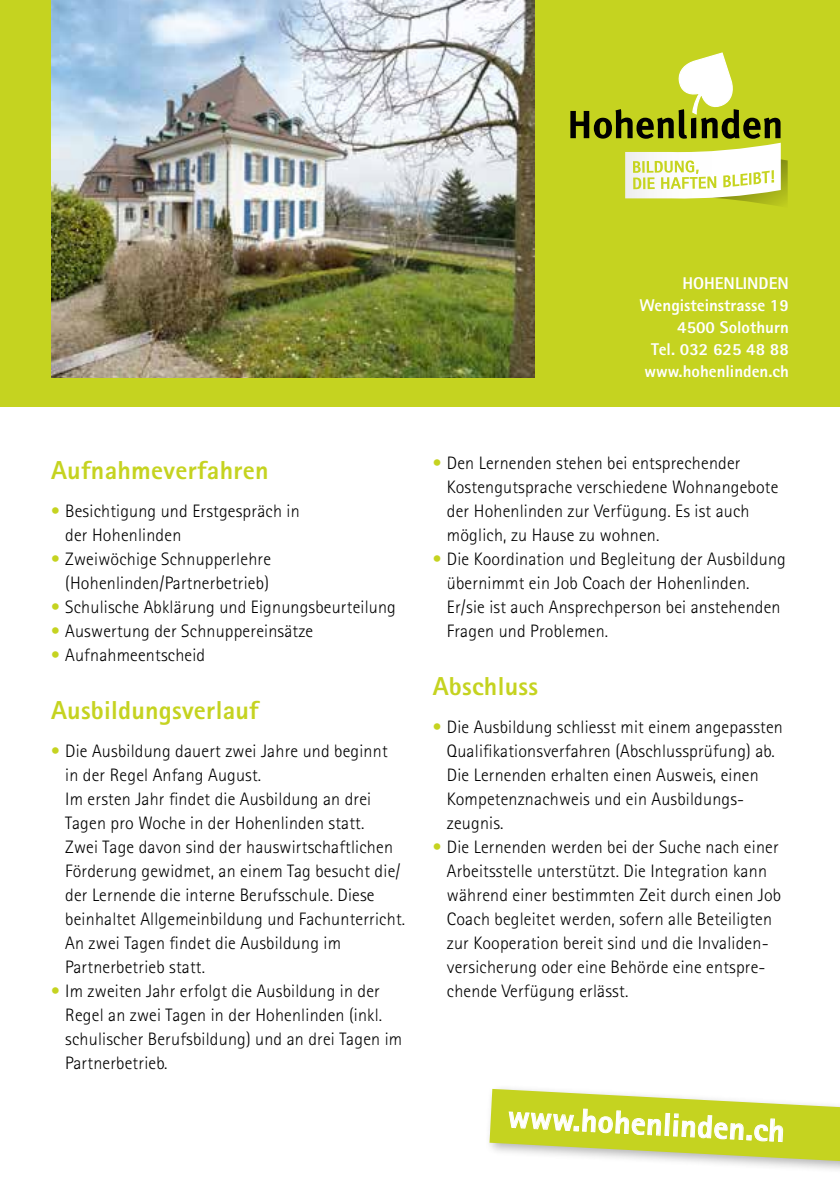
<style>
.page{position:relative;width:840px;height:1191px;background:#fff}
.page>*{position:absolute;margin:0;border:0;box-sizing:border-box;transform-origin:0 0}
.t1{font:800 32px "Rotis Sans Serif";color:#fff}
.t2{font:800 26px "Rotis Sans Serif";letter-spacing:.01em;color:#c5d320}
.t3{font:300 18px/24px "Rotis Sans Serif";letter-spacing:.01em;color:#000}
.t4{font:800 17px/22px "Rotis Sans Serif";color:#fff;text-align:right}
.s1{color:#c5d320}
</style>
<div class="page">
<div style="left:484px;top:1083px;width:355px;height:97px;background:#000;opacity:.3"></div>
<svg style="left:489px;top:1089px;width:350px;height:72px"></svg>
<div style="left:0;top:0;width:839px;height:407px;background:#c5d320"></div>
<img style="left:51px;top:0;width:483px;height:377px">
<svg style="left:570px;top:52px;width:217px;height:154px"></svg>
<p class="t4" style="left:639px;top:272px;width:151px">HOHENLINDEN<br>Wengisteinstrasse 19<br>4500 Solothurn<br>Tel. 032 625 48 88 www.hohenlinden.ch</p>
<h2 class="t2" style="left:51px;top:454px;width:219px">Aufnahmeverfahren</h2>
<p class="t3" style="left:65px;top:499px;width:236px;text-indent:-14px"><span class="s1">•</span> Besichtigung und Erstgespräch in der Hohenlinden</p>
<p class="t3" style="left:51px;top:547px;width:221px;text-align:right"><span class="s1">•</span> Zweiwöchige Schnupperlehre (Hohenlinden/Partnerbetrieb)</p>
<p class="t3" style="left:51px;top:595px;width:346px"><span class="s1">•</span> Schulische Abklärung und Eignungsbeurteilung</p>
<p class="t3" style="left:51px;top:619px;width:263px"><span class="s1">•</span> Auswertung der Schnuppereinsätze</p>
<p class="t3" style="left:51px;top:643px;width:156px"><span class="s1">•</span> Aufnahmeentscheid</p>
<h2 class="t2" style="left:51px;top:694px;width:209px">Ausbildungsverlauf</h2>
<p class="t3" style="left:65px;top:739px;width:341px;text-indent:-14px"><span class="s1">•</span> Die Ausbildung dauert zwei Jahre und beginnt in der Regel Anfang August.<br>Im ersten Jahr findet die Ausbildung an drei Tagen pro Woche in der Hohenlinden statt.<br>Zwei Tage davon sind der hauswirtschaftlichen Förderung gewidmet, an einem Tag besucht die/ der Lernende die interne Berufsschule. Diese beinhaltet Allgemeinbildung und Fachunterricht.<br>An zwei Tagen findet die Ausbildung im Partnerbetrieb statt.</p>
<p class="t3" style="left:65px;top:979px;width:338px;text-indent:-14px"><span class="s1">•</span> Im zweiten Jahr erfolgt die Ausbildung in der Regel an zwei Tagen in der Hohenlinden (inkl. schulischer Berufsbildung) und an drei Tagen im Partnerbetrieb.</p>
<p class="t3" style="left:446px;top:451px;width:333px;text-indent:-14px"><span class="s1">•</span> Den Lernenden stehen bei entsprechender Kostengutsprache verschiedene Wohnangebote der Hohenlinden zur Verfügung. Es ist auch möglich, zu Hause zu wohnen.</p>
<p class="t3" style="left:446px;top:547px;width:340px;text-indent:-14px"><span class="s1">•</span> Die Koordination und Begleitung der Ausbildung übernimmt ein Job Coach der Hohenlinden.<br>Er/sie ist auch Ansprechperson bei anstehenden Fragen und Problemen.</p>
<h2 class="t2" style="left:432px;top:670px;width:107px">Abschluss</h2>
<p class="t3" style="left:446px;top:715px;width:337px;text-indent:-14px"><span class="s1">•</span> Die Ausbildung schliesst mit einem angepassten Qualifikationsverfahren (Abschlussprüfung) ab.<br>Die Lernenden erhalten einen Ausweis, einen Kompetenznachweis und ein Ausbildungs&shy;zeugnis.</p>
<p class="t3" style="left:446px;top:835px;width:335px;text-indent:-14px"><span class="s1">•</span> Die Lernenden werden bei der Suche nach einer Arbeitsstelle unterstützt. Die Integration kann während einer bestimmten Zeit durch einen Job Coach begleitet werden, sofern alle Beteiligten zur Kooperation bereit sind und die Invaliden&shy;versicherung oder eine Behörde eine entspre&shy;chende Verfügung erlässt.</p>
<h1 class="t1" style="left:508px;top:1096px;width:278px;rotate:3deg">www.hohenlinden.ch</h1>
</div>
